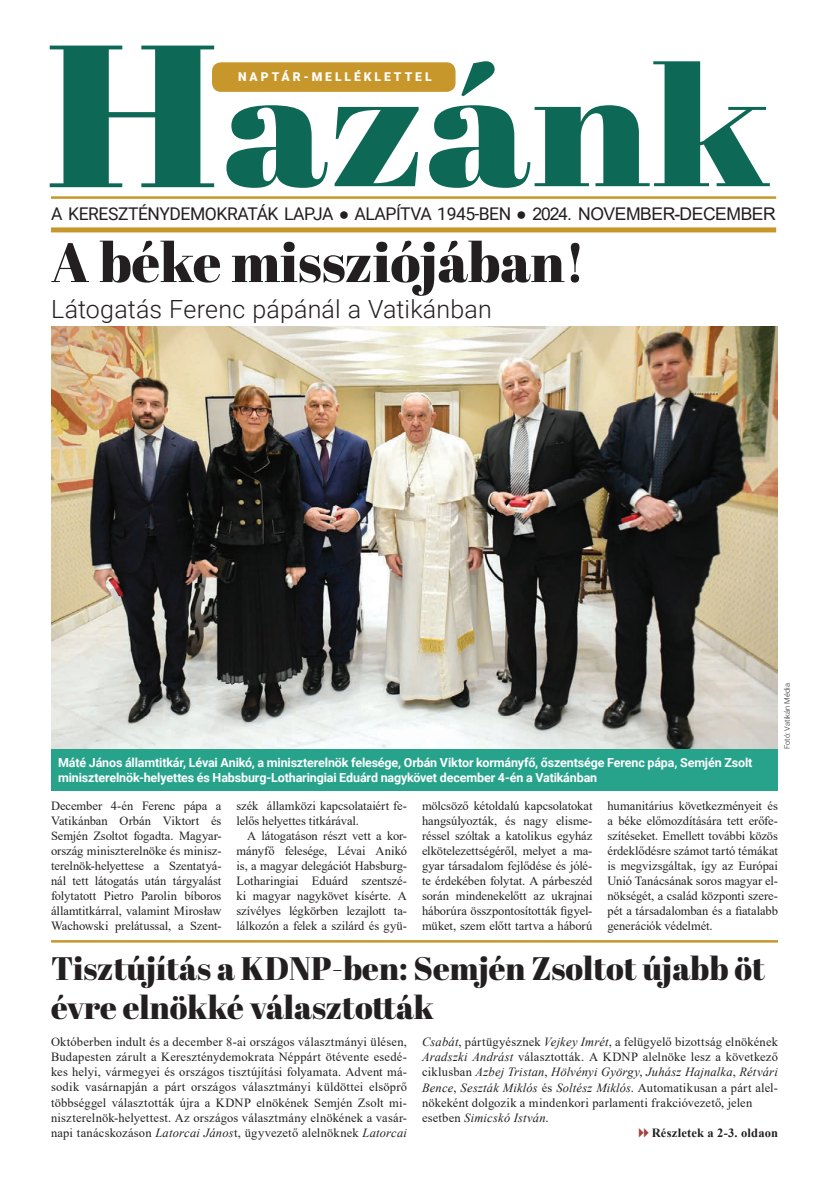
<style>
.page{position:relative;width:832px;height:1188px;background:#fff}
.page>*{position:absolute;margin:0;border:0;box-sizing:border-box;transform-origin:0 0}
.t1{font:202.12px "Abril Fatface";color:#0d6855;scale:1.15 1}
.t2{font:166.38px "Abril Fatface";letter-spacing:.005em;color:#0d6855;scale:1.15 1}
.t3{font:55.12px "Abril Fatface";color:#231f20}
.t4{font:32.5px/39px "Abril Fatface";color:#231f20}
.t5{font:300 25px "Roboto";letter-spacing:.005em;color:#231f20}
.t6{font:17.5px "Roboto";letter-spacing:-.025em;color:#231f20}
.t7{font:12.5px/15px "Times New Roman";color:#231f20;text-align:justify}
.t8{font:700 12.5px/15px "Roboto";letter-spacing:-.01em;color:#fff}
.t9{font:italic 12.5px "Times New Roman";letter-spacing:.015em;color:#231f20}
.t10{font:700 12.5px "Times New Roman";letter-spacing:.015em;color:#231f20}
.t11{font:900 12.12px "Roboto";letter-spacing:.245em;color:#fff}
.t12{font:300 7.5px "Roboto";letter-spacing:.015em;color:#231f20}
.s1{font-family:"Arial"}
.s2{font-style:italic}
.s3{font-style:normal}
</style>
<div class="page">
<hr style="left:51px;top:196px;width:725px;height:3px;background:#c8972b">
<div style="left:51px;top:227px;width:725px;height:5px;background:#c8972b"></div>
<div style="left:212px;top:62px;width:243px;height:30px;background:#c8972b;border-radius:9px"></div>
<hr style="left:51px;top:939px;width:726px;height:3px;background:#c8972b">
<img style="left:51px;top:326px;width:726px;height:423px">
<div style="left:51px;top:749px;width:726px;height:41px;background:#27a38c"></div>
<h1 class="t1" style="left:45px;top:-27px;width:153px">H</h1>
<h3 class="t6" style="left:51px;top:201px;width:725px">A KERESZTÉNYDEMOKRATÁK LAPJA <span class="s1">●</span> ALAPÍTVA 1945-BEN <span class="s1">● 2024. NOVEMBER-DECEMBER</span></h3>
<h2 class="t2" style="left:222px;top:10px;width:478px">azánk</h2>
<p class="t11" style="left:238px;top:69px;width:195px">NAPTÁR-MELLÉKLETTEL</p>
<h3 class="t3" style="left:51px;top:224px;width:535px">A béke missziójában!</h3>
<h3 class="t5" style="left:51px;top:292px;width:442px">Látogatás Ferenc pápánál a Vatikánban</h3>
<p class="t8" style="left:58px;top:754px;width:695px">Máté János államtitkár, Lévai Anikó, a miniszterelnök felesége, Orbán Viktor kormányfő, őszentsége Ferenc pápa, Semjén Zsolt miniszterelnök-helyettes és Habsburg-Lotharingiai Eduárd nagykövet december 4-én a Vatikánban</p>
<p class="t12" style="left:781px;top:749px;width:68px;rotate:-90deg">Fotó: Vatikán Média</p>
<p class="t7" style="left:51px;top:797px;width:172px">December 4-én Ferenc pápa a Vatikánban Orbán Viktort és Semjén Zsoltot fogadta. Magyar&shy;ország miniszterelnöke és minisz&shy;terelnök-helyettese a Szentatyá&shy;nál tett látogatás után tárgyalást folytatott Pietro Parolin bíboros államtitkárral, valamint Mirosław Wachowski prelátussal, a Szent-</p>
<p class="t7" style="left:236px;top:797px;width:172px">szék államközi kapcsolataiért fe&shy;lelős helyettes titkárával.</p>
<p class="t7" style="left:236px;top:827px;width:172px;text-indent:11px">A látogatáson részt vett a kor&shy;mányfő felesége, Lévai Anikó is, a magyar delegációt Habsburg-Lotharingiai Eduárd szentszé&shy;ki magyar nagykövet kísérte. A szívélyes légkörben lezajlott ta&shy;lálkozón a felek a szilárd és gyü-</p>
<p class="t7" style="left:422px;top:797px;width:172px">mölcsöző kétoldalú kapcsolatokat hangsúlyozták, és nagy elisme&shy;réssel szóltak a katolikus egyház elkötelezettségéről, melyet a ma&shy;gyar társadalom fejlődése és jólé&shy;te érdekében folytat. A párbeszéd során mindenekelőtt az ukrajnai háborúra összpontosították figyel&shy;müket, szem előtt tartva a háború</p>
<p class="t7" style="left:607px;top:797px;width:172px">humanitárius következményeit és a béke előmozdítására tett erőfe&shy;szítéseket. Emellett további közös érdeklődésre számot tartó témákat is megvizsgáltak, így az Európai Unió Tanácsának soros magyar el&shy;nökségét, a család központi szere&shy;pét a társadalomban és a fiatalabb generációk védelmét.</p>
<h3 class="t4" style="left:51px;top:948px;width:715px">Tisztújítás a KDNP-ben: Semjén Zsoltot újabb öt évre elnökké választották</h3>
<p class="t7" style="left:51px;top:1034px;width:357px">Októberben indult és a december 8-ai országos választmányi ülésen, Budapesten zárult a Kereszténydemokrata Néppárt ötévente esedé&shy;kes helyi, vármegyei és országos tisztújítási folyamata. Advent má&shy;sodik vasárnapján a párt országos választmányi küldöttei elsöprő többséggel választották újra a KDNP elnökének Semjén Zsolt mi&shy;niszterelnök-helyettest. Az országos választmány elnökének a vasár&shy;napi tanácskozáson <span class="s2">Latorcai János</span>t, ügyvezető alelnöknek <span class="s2">Latorcai</span></p>
<p class="t7" style="left:422px;top:1034px;width:357px"><span class="s2">Csabát</span>, pártügyésznek <span class="s2">Vejkey Imrét</span>, a felügyelő bizottság elnökének</p>
<p class="t7" style="left:422px;top:1049px;width:357px"><span class="s2">Aradszki Andrást</span> választották. A KDNP alelnöke lesz a következő</p>
<p class="t9" style="left:422px;top:1063px;width:357px"><span class="s3">ciklusban</span> Azbej Tristan<span class="s3">,</span> Hölvényi György<span class="s3">,</span> Juhász Hajnalka<span class="s3">,</span> Rétvári</p>
<p class="t9" style="left:422px;top:1078px;width:357px">Bence<span class="s3">,</span> Seszták Miklós <span class="s3">és</span> Soltész Miklós<span class="s3">. Automatikusan a párt alel-</span></p>
<p class="t7" style="left:422px;top:1094px;width:332px">nökeként dolgozik a mindenkori parlamenti frakcióvezető, jelen</p>
<p class="t9" style="left:422px;top:1108px;width:128px"><span class="s3">esetben</span> Simicskó István<span class="s3">.</span></p>
<p class="t10" style="left:651px;top:1122px;width:128px">Részletek a 2-3. oldaon</p>
</div>
